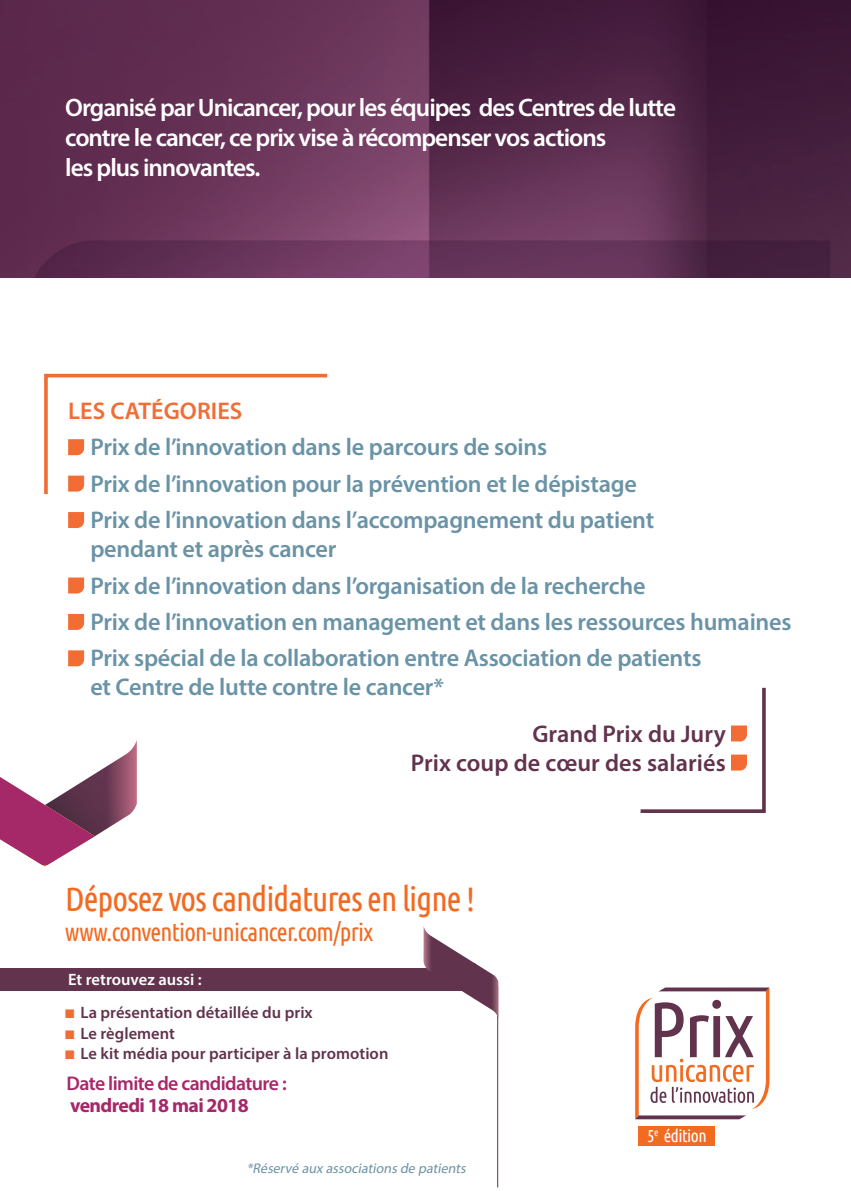
<style>
.page{position:relative;width:851px;height:1191px;background:#fff}
.page>*{position:absolute;margin:0;border:0;box-sizing:border-box;transform-origin:0 0}
.t1{font:34px "Ubuntu Condensed";letter-spacing:-.03em;color:#f36a21}
.t2{font:600 25.2px/30px "Myriad Pro";letter-spacing:-.04em;color:#fff}
.t3{font:25px "Ubuntu Condensed";letter-spacing:-.03em;color:#f36a21}
.t4{font:600 24.2px/29px "Myriad Pro";letter-spacing:-.01em;color:#6a93a6}
.t5{font:600 24.2px "Myriad Pro";letter-spacing:.005em;color:#61334d}
.t6{font:600 24.2px "Myriad Pro";letter-spacing:.005em;color:#f26d35}
.t7{font:600 19.8px "Myriad Pro";letter-spacing:-.03em;color:#a52869}
.t8{font:700 19.8px "Myriad Pro";letter-spacing:-.03em;color:#a52869}
.t9{font:17.4px "Ubuntu Condensed";letter-spacing:-.03em;color:#fff}
.t10{font:600 16.4px "Myriad Pro";letter-spacing:.005em;color:#61334d}
.t11{font:600 16.4px "Myriad Pro";letter-spacing:.005em;color:#fff}
.t12{font:italic 14px "Myriad Pro";color:#6a93a6}
.s1{color:#f26d35}
</style>
<div class="page">
<img style="left:0;top:0;width:850px;height:278px">
<svg style="left:68px;top:512px;width:16px;height:16px"></svg>
<svg style="left:68px;top:577px;width:16px;height:16px"></svg>
<svg style="left:68px;top:614px;width:16px;height:16px"></svg>
<svg style="left:68px;top:650px;width:16px;height:16px"></svg>
<svg style="left:44px;top:373px;width:284px;height:121px"></svg>
<svg style="left:640px;top:687px;width:126px;height:126px"></svg>
<img style="left:90px;top:740px;width:47px;height:96px">
<svg style="left:0;top:777px;width:95px;height:89px"></svg>
<svg style="left:635px;top:987px;width:134px;height:132px"></svg>
<div style="left:638px;top:1125px;width:77px;height:20px;background:#f36a21"></div>
<hr style="left:497px;top:986px;width:1px;height:201px;background:#61334d">
<div style="left:0;top:968px;width:465px;height:22px;background:#61334d"></div>
<svg style="left:423px;top:926px;width:75px;height:92px"></svg>
<p class="t2" style="left:65px;top:92px;width:612px">Organisé par Unicancer, pour les équipes des Centres de lutte contre le cancer, ce prix vise à récompenser vos actions<br>les plus innovantes.</p>
<p class="t6" style="left:68px;top:395px;width:176px">LES CATÉGORIES</p>
<p class="t4" style="left:90px;top:432px;width:458px">Prix de l’innovation dans le parcours de soins</p>
<p class="t4" style="left:90px;top:468px;width:548px">Prix de l’innovation pour la prévention et le dépistage</p>
<p class="t4" style="left:90px;top:505px;width:565px">Prix de l’innovation dans l’accompagnement du patient pendant et après cancer</p>
<p class="t4" style="left:90px;top:570px;width:556px">Prix de l’innovation dans l’organisation de la recherche</p>
<p class="t4" style="left:90px;top:606px;width:702px">Prix de l’innovation en management et dans les ressources humaines</p>
<p class="t4" style="left:90px;top:643px;width:612px">Prix spécial de la collaboration entre Association de patients et Centre de lutte contre le cancer*</p>
<p class="t5" style="left:532px;top:718px;width:195px">Grand Prix du Jury</p>
<p class="t5" style="left:410px;top:747px;width:316px">Prix coup de cœur des salariés</p>
<p class="t1" style="left:65px;top:878px;width:411px">Déposez vos candidatures en ligne !</p>
<p class="t3" style="left:65px;top:916px;width:309px">www.convention-unicancer.com/prix</p>
<p class="t11" style="left:68px;top:969px;width:135px">Et retrouvez aussi :</p>
<p class="t10" style="left:65px;top:1002px;width:249px"><span class="s1">■</span> La présentation détaillée du prix</p>
<p class="t10" style="left:65px;top:1022px;width:111px"><span class="s1">■</span> Le règlement</p>
<p class="t10" style="left:65px;top:1043px;width:324px"><span class="s1">■</span> Le kit média pour participer à la promotion</p>
<p class="t7" style="left:67px;top:1070px;width:221px">Date limite de candidature :</p>
<p class="t8" style="left:70px;top:1092px;width:180px">vendredi 18 mai 2018</p>
<p class="t12" style="left:247px;top:1159px;width:223px">*Réservé aux associations de patients</p>
<p class="t9" style="left:647px;top:1125px;width:61px">5<sup>e</sup> édition</p>
</div>
